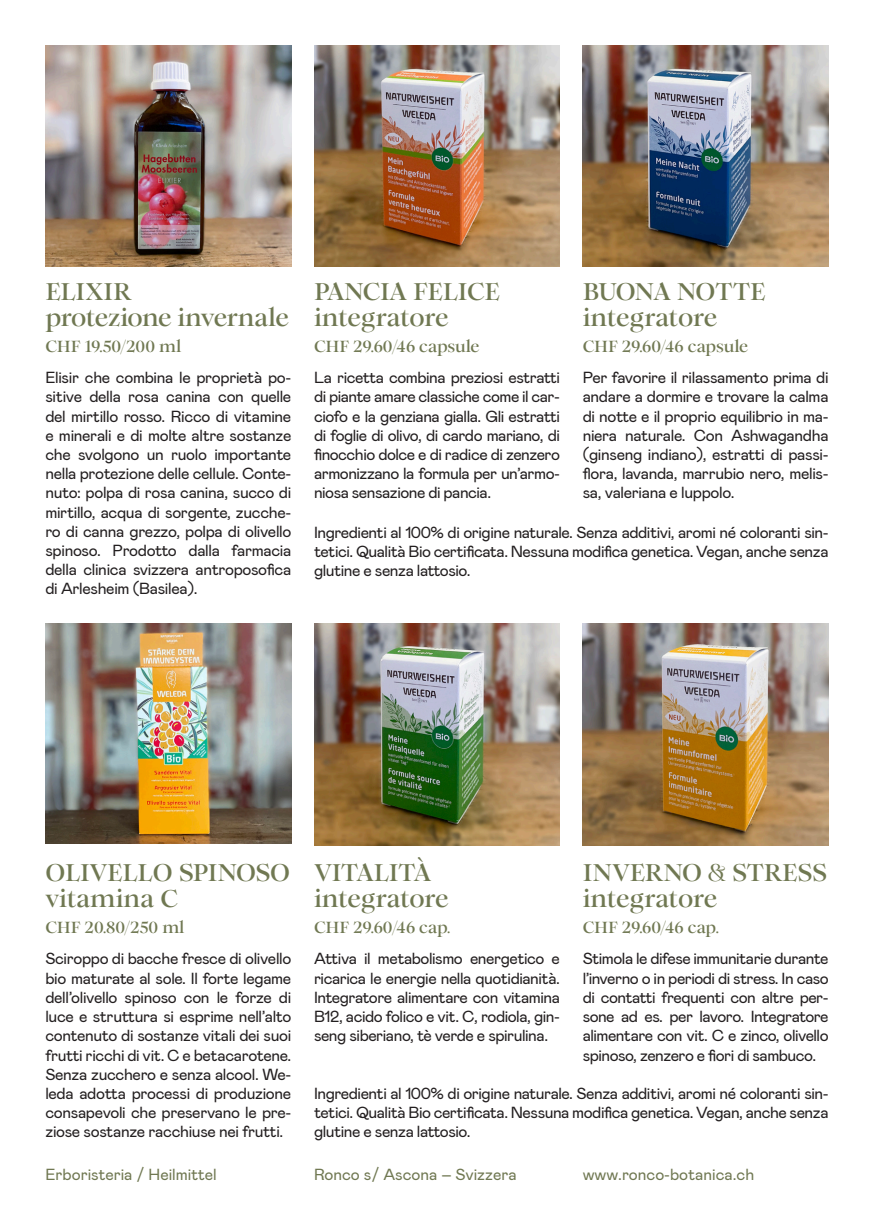
<style>
.page{position:relative;width:874px;height:1225px;background:#fff}
.page>*{position:absolute;margin:0;border:0;box-sizing:border-box;transform-origin:0 0}
.t1{font:24px/26px "Romie Trial Bold";letter-spacing:-.01em;color:#707852}
.t2{font:16px/19.2px "Mabry Pro";letter-spacing:-.03em;color:#231f20;text-align:justify}
.t3{font:16px "Romie Trial Bold";letter-spacing:-.015em;color:#707852}
.t4{font:16px "Mabry Pro";color:#707852}
</style>
<div class="page">
<img style="left:45px;top:624px;width:246px;height:219px">
<img style="left:582px;top:624px;width:246px;height:221px">
<img style="left:314px;top:624px;width:245px;height:221px">
<img style="left:45px;top:45px;width:246px;height:221px">
<img style="left:582px;top:45px;width:246px;height:221px">
<img style="left:314px;top:45px;width:245px;height:221px">
<h1 class="t1" style="left:45px;top:278px;width:245px">ELIXIR<br>protezione invernale</h1>
<p class="t3" style="left:45px;top:335px;width:137px">CHF 19.50/200 ml</p>
<p class="t2" style="left:45px;top:367px;width:247px">Elisir che combina le proprietà po&shy;sitive della rosa canina con quelle del mirtillo rosso. Ricco di vitamine e minerali e di molte altre sostanze che svolgono un ruolo importante nella protezione delle cellule. Conte&shy;nuto: polpa di rosa canina, succo di mirtillo, acqua di sorgente, zucche&shy;ro di canna grezzo, polpa di olivello spinoso. Prodotto dalla farmacia della clinica svizzera antroposofica di Arlesheim (Basilea).</p>
<h1 class="t1" style="left:314px;top:278px;width:187px">PANCIA FELICE integratore</h1>
<p class="t3" style="left:314px;top:335px;width:167px">CHF 29.60/46 capsule</p>
<p class="t2" style="left:314px;top:367px;width:247px">La ricetta combina preziosi estratti di piante amare classiche come il car&shy;ciofo e la genziana gialla. Gli estratti di foglie di olivo, di cardo mariano, di finocchio dolce e di radice di zenzero armonizzano la formula per un’armo&shy;niosa sensazione di pancia.</p>
<h1 class="t1" style="left:582px;top:278px;width:184px">BUONA NOTTE integratore</h1>
<p class="t3" style="left:582px;top:335px;width:167px">CHF 29.60/46 capsule</p>
<p class="t2" style="left:582px;top:367px;width:247px">Per favorire il rilassamento prima di andare a dormire e trovare la calma di notte e il proprio equilibrio in ma&shy;niera naturale. Con Ashwagandha (ginseng indiano), estratti di passi&shy;flora, lavanda, marrubio nero, melis&shy;sa, valeriana e luppolo.</p>
<p class="t2" style="left:314px;top:522px;width:516px">Ingredienti al 100% di origine naturale. Senza additivi, aromi né coloranti sin&shy;tetici. Qualità Bio certificata. Nessuna modifica genetica. Vegan, anche senza glutine e senza lattosio.</p>
<h1 class="t1" style="left:314px;top:859px;width:136px">VITALITÀ integratore</h1>
<p class="t3" style="left:314px;top:916px;width:138px">CHF 29.60/46 cap.</p>
<p class="t2" style="left:314px;top:948px;width:247px">Attiva il metabolismo energetico e ricarica le energie nella quotidianità.<br>Integratore alimentare con vitamina B12, acido folico e vit. C, rodiola, gin&shy;seng siberiano, tè verde e spirulina.</p>
<h1 class="t1" style="left:45px;top:859px;width:246px">OLIVELLO SPINOSO vitamina C</h1>
<p class="t3" style="left:45px;top:916px;width:141px">CHF 20.80/250 ml</p>
<p class="t2" style="left:45px;top:948px;width:247px">Sciroppo di bacche fresce di olivello bio maturate al sole. Il forte legame dell’olivello spinoso con le forze di luce e struttura si esprime nell’alto contenuto di sostanze vitali dei suoi frutti ricchi di vit. C e betacarotene.<br>Senza zucchero e senza alcool. We&shy;leda adotta processi di produzione consapevoli che preservano le pre&shy;ziose sostanze racchiuse nei frutti.</p>
<p class="t4" style="left:45px;top:1162px;width:173px">Erboristeria / Heilmittel</p>
<p class="t4" style="left:314px;top:1162px;width:204px">Ronco s/ Ascona – Svizzera</p>
<p class="t4" style="left:582px;top:1162px;width:173px">www.ronco-botanica.ch</p>
<h1 class="t1" style="left:582px;top:859px;width:246px">INVERNO &amp; STRESS integratore</h1>
<p class="t3" style="left:582px;top:916px;width:138px">CHF 29.60/46 cap.</p>
<p class="t2" style="left:582px;top:948px;width:247px">Stimola le difese immunitarie durante l’inverno o in periodi di stress. In caso di contatti frequenti con altre per&shy;sone ad es. per lavoro. Integratore alimentare con vit. C e zinco, olivello spinoso, zenzero e fiori di sambuco.</p>
<p class="t2" style="left:314px;top:1083px;width:516px">Ingredienti al 100% di origine naturale. Senza additivi, aromi né coloranti sin&shy;tetici. Qualità Bio certificata. Nessuna modifica genetica. Vegan, anche senza glutine e senza lattosio.</p>
</div>
